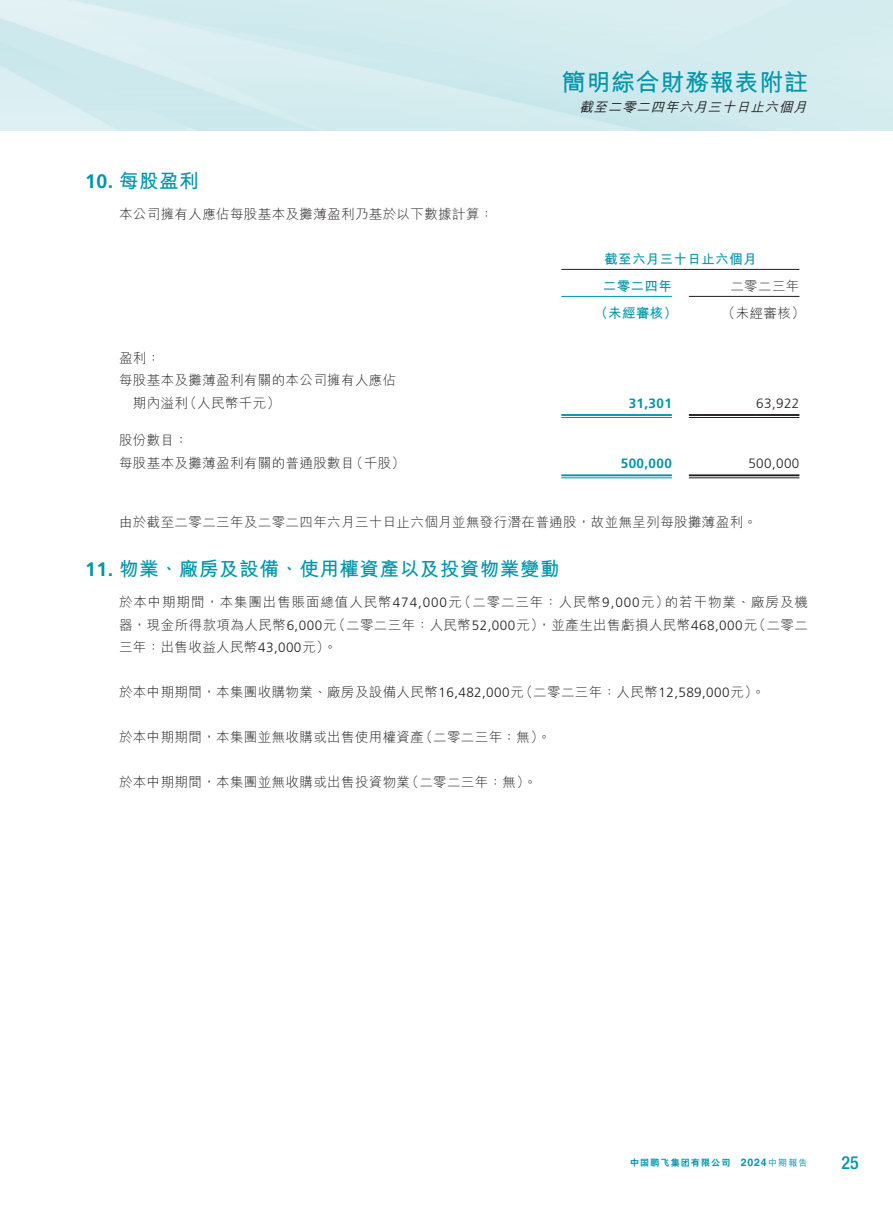
<style>
.page{position:relative;width:893px;height:1212px;background:#fff}
.page>*{position:absolute;margin:0;border:0;box-sizing:border-box;transform-origin:0 0}
.t1{font:700 24px "M Hei HK";letter-spacing:.03em;color:#0095aa}
.t2{font:700 19.5px "M Hei HK";letter-spacing:.03em;color:#0095aa}
.t3{font:500 condensed 18px "Helvetica Neue LT Std";color:#0095aa}
.t4{font:300 13.5px/22.5px "M Hei HK";letter-spacing:.03em;color:#231f20}
.t5{font:700 13.5px/27px "M Hei HK";letter-spacing:.03em;color:#0095aa}
.t6{font:italic 500 13.5px "M Hei HK";color:#231f20}
.t7{font:700 13.5px "Frutiger LT Std";letter-spacing:.03em;color:#0095aa}
.t8{font:300 13.5px "Frutiger LT Std";letter-spacing:.03em;color:#231f20}
.t9{font:800 9px "C Hei 2 HKS";letter-spacing:.13em;color:#0095aa}
.s1{font-family:"Frutiger LT Std"}
.s2{font-family:"C Hei 2 HK"}
.s3{font-family:"Helvetica LT Std";font-weight:700;font-size:10.5px}
.s4{font-family:"M Hei HK";font-weight:500}
</style>
<div class="page">
<hr style="left:561px;top:269px;width:238px;height:1px;background:#231f20">
<hr style="left:561px;top:296px;width:111px;height:1px;background:#0095aa">
<hr style="left:689px;top:296px;width:110px;height:1px;background:#231f20">
<hr style="left:561px;top:414px;width:111px;height:2px;background:#0095aa">
<hr style="left:561px;top:417px;width:111px;height:1px;background:#0095aa">
<hr style="left:689px;top:414px;width:110px;height:2px;background:#231f20">
<hr style="left:689px;top:417px;width:110px;height:1px;background:#231f20">
<hr style="left:561px;top:474px;width:111px;height:2px;background:#0095aa">
<hr style="left:561px;top:477px;width:111px;height:1px;background:#0095aa">
<hr style="left:689px;top:474px;width:110px;height:2px;background:#231f20">
<hr style="left:689px;top:477px;width:110px;height:1px;background:#231f20">
<h2 class="t2" style="left:85px;top:166px;width:115px"><span class="s1">10.</span> 每股盈利</h2>
<p class="t4" style="left:119px;top:202px;width:376px">本公司擁有人應佔每股基本及攤薄盈利乃基於以下數據計算：</p>
<h1 class="t1" style="left:562px;top:65px;width:248px">簡明綜合財務報表附註</h1>
<p class="t6" style="left:579px;top:97px;width:233px">截至二零二四年六月三十日止六個月</p>
<p class="t5" style="left:603px;top:244px;width:155px">截至六月三十日止六個月二零二四年</p>
<p class="t4" style="left:730px;top:274px;width:71px">二零二三年</p>
<p class="t5" style="left:594px;top:298px;width:84px">（未經審核）</p>
<p class="t4" style="left:722px;top:301px;width:84px">（未經審核）</p>
<p class="t4" style="left:119px;top:346px;width:43px">盈利：</p>
<p class="t4" style="left:119px;top:369px;width:279px">每股基本及攤薄盈利有關的本公司擁有人應佔</p>
<p class="t4" style="left:133px;top:391px;width:149px">期內溢利（人民幣千元）</p>
<p class="t7" style="left:629px;top:395px;width:45px">31,301</p>
<p class="t8" style="left:756px;top:395px;width:45px">63,922</p>
<p class="t4" style="left:119px;top:429px;width:287px">股份數目：<br>每股基本及攤薄盈利有關的普通股數目（千股）</p>
<p class="t7" style="left:621px;top:455px;width:53px">500,000</p>
<p class="t8" style="left:748px;top:456px;width:53px">500,000</p>
<p class="t4" style="left:119px;top:510px;width:640px">由於截至二零二三年及二零二四年六月三十日止六個月並無發行潛在普通股，故並無呈列每股攤薄盈利。</p>
<h2 class="t2" style="left:85px;top:555px;width:476px"><span class="s1">11.</span> 物業、廠房及設備、使用權資產以及投資物業變動</h2>
<p class="t4" style="left:119px;top:591px;width:690px;text-align:justify">於本中期期間，本集團出售賬面總值人民幣<span class="s1">474,000</span>元（二零二三年：人民幣<span class="s1">9,000</span>元）的若干物業、廠房及機器，現金所得款項為人民幣<span class="s1">6,000</span>元（二零二三年：人民幣<span class="s1">52,000</span>元），並產生出售虧損人民幣<span class="s1">468,000</span>元（二零二三年：出售收益人民幣<span class="s1">43,000</span>元）。</p>
<p class="t4" style="left:119px;top:681px;width:647px">於本中期期間，本集團收購物業、廠房及設備人民幣<span class="s1">16,482,000</span>元（二零二三年：人民幣<span class="s1">12,589,000</span>元）。</p>
<p class="t4" style="left:119px;top:726px;width:433px">於本中期期間，本集團並無收購或出售使用權資產（二零二三年：無）。</p>
<p class="t4" style="left:119px;top:771px;width:420px">於本中期期間，本集團並無收購或出售投資物業（二零二三年：無）。</p>
<p class="t9" style="left:630px;top:1157px;width:179px">中國鵬飛集團<span class="s2">有限公司</span> <span class="s3">2024</span><span class="s4">中期報告</span></p>
<h3 class="t3" style="left:842px;top:1152px;width:19px">25</h3>
</div>
